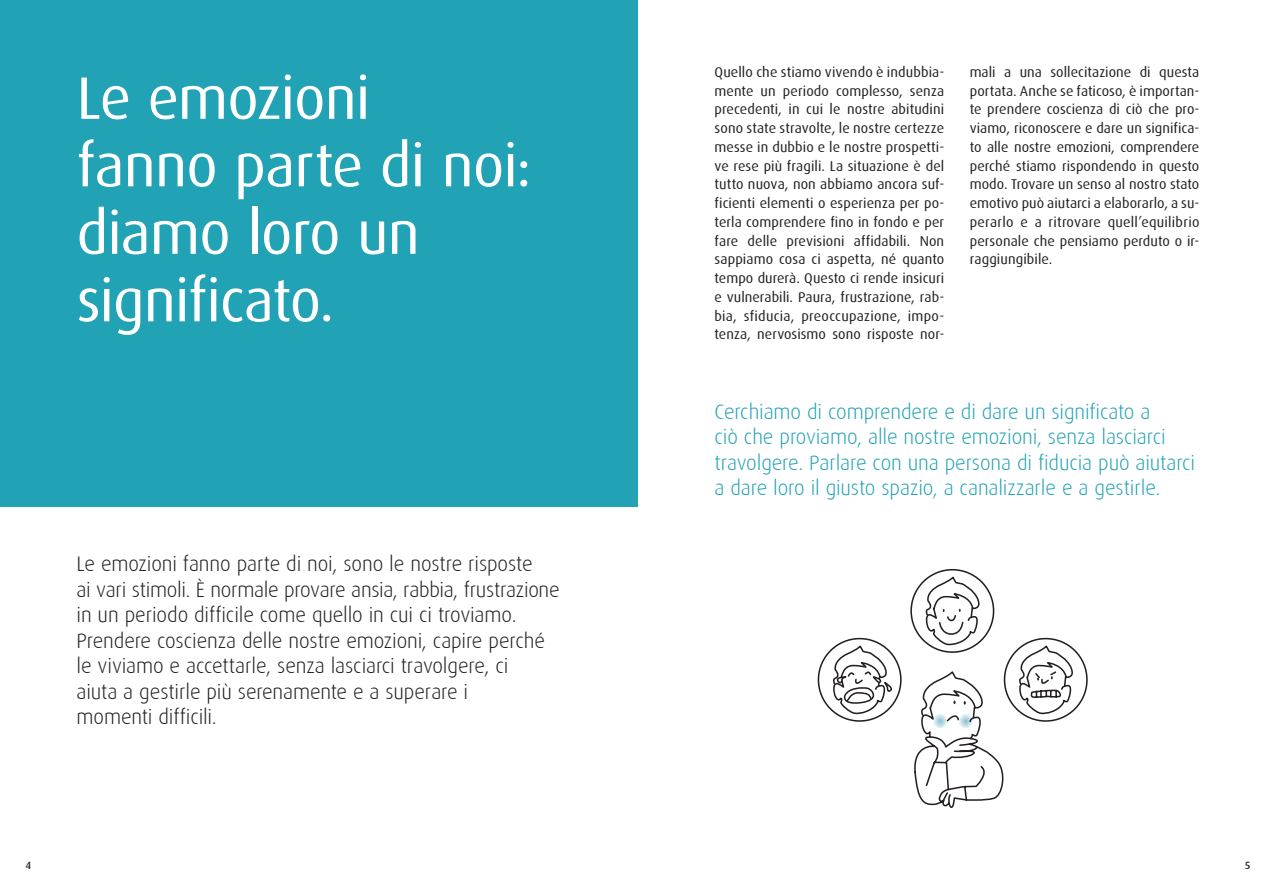
<style>
.page{position:relative;width:1276px;height:893px;background:#fff}
.page>*{position:absolute;margin:0;border:0;box-sizing:border-box;transform-origin:0 0}
.t1{font:60px/67.5px "Dax";letter-spacing:-.015em;color:#fff}
.t2{font:300 21px/25.5px "Dax";letter-spacing:-.01em;color:#231f20}
.t3{font:300 21px/25.5px "Dax";letter-spacing:-.005em;color:#22a2b5}
.t4{font:14.25px/18.8px "Dax";letter-spacing:.005em;color:#231f20;text-align:justify}
.t5{font:500 10.5px "Dax";color:#231f20}
</style>
<div class="page">
<div style="left:0;top:0;width:638px;height:506px;background:#22a2b5"></div>
<svg style="left:817px;top:637px;width:85px;height:85px"></svg>
<svg style="left:910px;top:569px;width:178px;height:239px"></svg>
<h1 class="t1" style="left:77px;top:65px;width:456px">Le emozioni<br>fanno parte di noi: diamo loro un significato.</h1>
<p class="t4" style="left:714px;top:63px;width:231px">Quello che stiamo vivendo è indubbia&shy;mente un periodo complesso, senza precedenti, in cui le nostre abitudini sono state stravolte, le nostre certezze messe in dubbio e le nostre prospetti&shy;ve rese più fragili. La situazione è del tutto nuova, non abbiamo ancora suf&shy;ficienti elementi o esperienza per po&shy;terla comprendere fino in fondo e per fare delle previsioni affidabili. Non sappiamo cosa ci aspetta, né quanto tempo durerà. Questo ci rende insicuri e vulnerabili. Paura, frustrazione, rab&shy;bia, sfiducia, preoccupazione, impo&shy;tenza, nervosismo sono risposte nor-</p>
<p class="t4" style="left:969px;top:63px;width:231px">mali a una sollecitazione di questa portata. Anche se faticoso, è importan&shy;te prendere coscienza di ciò che pro&shy;viamo, riconoscere e dare un significa&shy;to alle nostre emozioni, comprendere perché stiamo rispondendo in questo modo. Trovare un senso al nostro stato emotivo può aiutarci a elaborarlo, a su&shy;perarlo e a ritrovare quell’equilibrio personale che pensiamo perduto o ir&shy;raggiungibile.</p>
<p class="t2" style="left:77px;top:551px;width:485px">Le emozioni fanno parte di noi, sono le nostre risposte<br>ai vari stimoli. È normale provare ansia, rabbia, frustrazione in un periodo difficile come quello in cui ci troviamo.<br>Prendere coscienza delle nostre emozioni, capire perché le viviamo e accettarle, senza lasciarci travolgere, ci<br>aiuta a gestirle più serenamente e a superare i<br>momenti difficili.</p>
<h2 class="t3" style="left:714px;top:399px;width:482px">Cerchiamo di comprendere e di dare un significato a<br>ciò che proviamo, alle nostre emozioni, senza lasciarci travolgere. Parlare con una persona di fiducia può aiutarci a dare loro il giusto spazio, a canalizzarle e a gestirle.</h2>
<p class="t5" style="left:26px;top:859px;width:7px">4</p>
<p class="t5" style="left:1244px;top:859px;width:7px">5</p>
</div>
